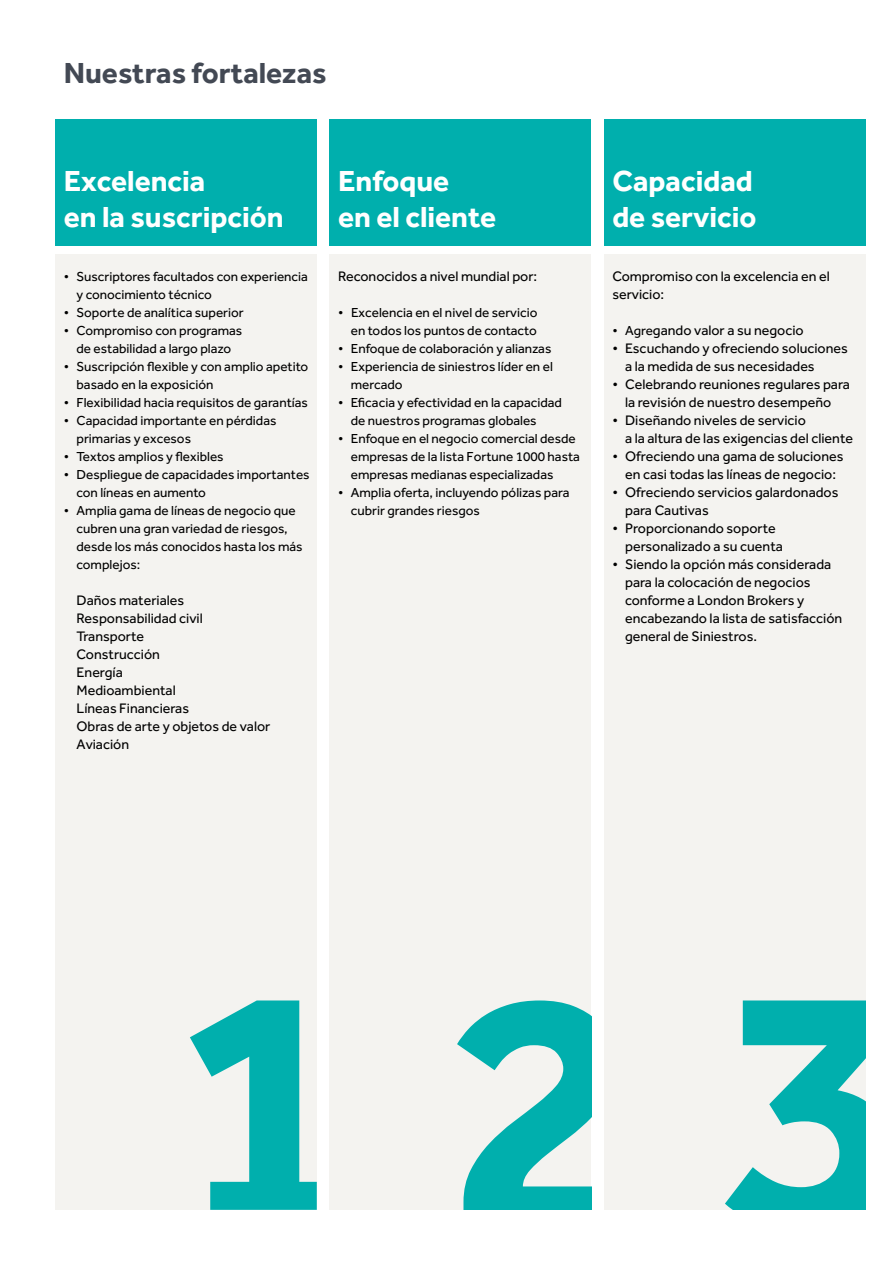
<style>
.page{position:relative;width:893px;height:1263px;background:#fff}
.page>*{position:absolute;margin:0;border:0;box-sizing:border-box;transform-origin:0 0}
.t1{font:700 30px/36px "Effra";color:#fff}
.t2{font:700 30px "Effra";color:#434954}
.t3{font:14.25px/18px "Effra";color:#000}
.t4{font:13.5px/18px "Effra";color:#000}
.s1{font-size:13.5px}
</style>
<div class="page">
<div style="left:55px;top:119px;width:262px;height:126px;background:#00afad"></div>
<div style="left:330px;top:119px;width:261px;height:126px;background:#00afad"></div>
<div style="left:604px;top:119px;width:261px;height:126px;background:#00afad"></div>
<div style="left:55px;top:254px;width:262px;height:956px;background:#f4f3f0"></div>
<svg style="left:190px;top:1000px;width:127px;height:210px"></svg>
<div style="left:330px;top:254px;width:261px;height:956px;background:#f4f3f0"></div>
<svg style="left:457px;top:1000px;width:134px;height:210px"></svg>
<div style="left:604px;top:254px;width:261px;height:956px;background:#f4f3f0"></div>
<svg style="left:725px;top:1000px;width:140px;height:210px"></svg>
<h1 class="t2" style="left:64px;top:55px;width:264px">Nuestras fortalezas</h1>
<h1 class="t1" style="left:64px;top:163px;width:221px">Excelencia<br>en la suscripción</h1>
<h1 class="t1" style="left:338px;top:163px;width:160px">Enfoque<br>en el cliente</h1>
<h1 class="t1" style="left:612px;top:163px;width:146px">Capacidad de servicio</h1>
<p class="t4" style="left:77px;top:268px;width:233px;text-indent:-13px">• Suscriptores facultados con experiencia y conocimiento técnico</p>
<p class="t4" style="left:64px;top:304px;width:182px">• Soporte de analítica superior</p>
<p class="t4" style="left:64px;top:322px;width:180px;text-align:center">• Compromiso con programas de estabilidad a largo plazo</p>
<p class="t4" style="left:77px;top:358px;width:233px;text-indent:-13px">• Suscripción flexible y con amplio apetito basado en la exposición</p>
<p class="t4" style="left:64px;top:394px;width:246px">• Flexibilidad hacia requisitos de garantías</p>
<p class="t4" style="left:77px;top:412px;width:201px;text-indent:-13px">• Capacidad importante en pérdidas primarias y excesos</p>
<p class="t4" style="left:64px;top:448px;width:161px">• Textos amplios y flexibles</p>
<p class="t4" style="left:77px;top:466px;width:235px;text-indent:-13px">• Despliegue de capacidades importantes con líneas en aumento</p>
<p class="t4" style="left:77px;top:502px;width:228px;text-indent:-13px">• Amplia gama de líneas de negocio que cubren una gran variedad de riesgos, desde los más conocidos hasta los más complejos:</p>
<p class="t3" style="left:77px;top:591px;width:195px">Daños materiales<br>Responsabilidad civil<br>Transporte<br>Construcción<br>Energía<br>Medioambiental<br>Líneas Financieras<br>Obras de arte y objetos de valor<br>Aviación</p>
<p class="t3" style="left:612px;top:267px;width:219px">Compromiso con la excelencia en el servicio:</p>
<p class="t3" style="left:612px;top:321px;width:193px"><span class="s1">• Agre</span>gando valor a su negocio</p>
<p class="t3" style="left:625px;top:339px;width:224px;text-indent:-13px">• Escuchando y ofreciendo soluciones a la medida de sus necesidades</p>
<p class="t3" style="left:612px;top:375px;width:239px;text-align:center">• Celebrando reuniones regulares para la revisión de nuestro desempeño</p>
<p class="t3" style="left:625px;top:411px;width:230px;text-indent:-13px">• Diseñando niveles de servicio<br>a la altura de las exigencias del cliente</p>
<p class="t3" style="left:612px;top:447px;width:233px;text-align:center">• Ofreciendo una gama de soluciones en casi todas las líneas de negocio:</p>
<p class="t3" style="left:625px;top:483px;width:215px;text-indent:-13px">• Ofreciendo servicios galardonados para Cautivas</p>
<p class="t3" style="left:625px;top:519px;width:159px;text-indent:-13px">• Proporcionando soporte personalizado a su cuenta</p>
<p class="t3" style="left:625px;top:555px;width:219px;text-indent:-13px">• Siendo la opción más considerada para la colocación de negocios conforme a London Brokers y encabezando la lista de satisfacción general de Siniestros.</p>
<p class="t3" style="left:338px;top:267px;width:201px">Reconocidos a nivel mundial por:</p>
<p class="t4" style="left:338px;top:304px;width:201px;text-align:right">• Excelencia en el nivel de servicio en todos los puntos de contacto</p>
<p class="t4" style="left:338px;top:340px;width:215px">• Enfoque de colaboración y alianzas</p>
<p class="t4" style="left:351px;top:358px;width:204px;text-indent:-13px">• Experiencia de siniestros líder en el mercado</p>
<p class="t4" style="left:351px;top:394px;width:213px;text-indent:-13px">• Eficacia y efectividad en la capacidad de nuestros programas globales</p>
<p class="t4" style="left:351px;top:430px;width:231px;text-indent:-13px">• Enfoque en el negocio comercial desde empresas de la lista Fortune 1000 hasta empresas medianas especializadas</p>
<p class="t4" style="left:351px;top:484px;width:220px;text-indent:-13px">• Amplia oferta, incluyendo pólizas para cubrir grandes riesgos</p>
</div>
